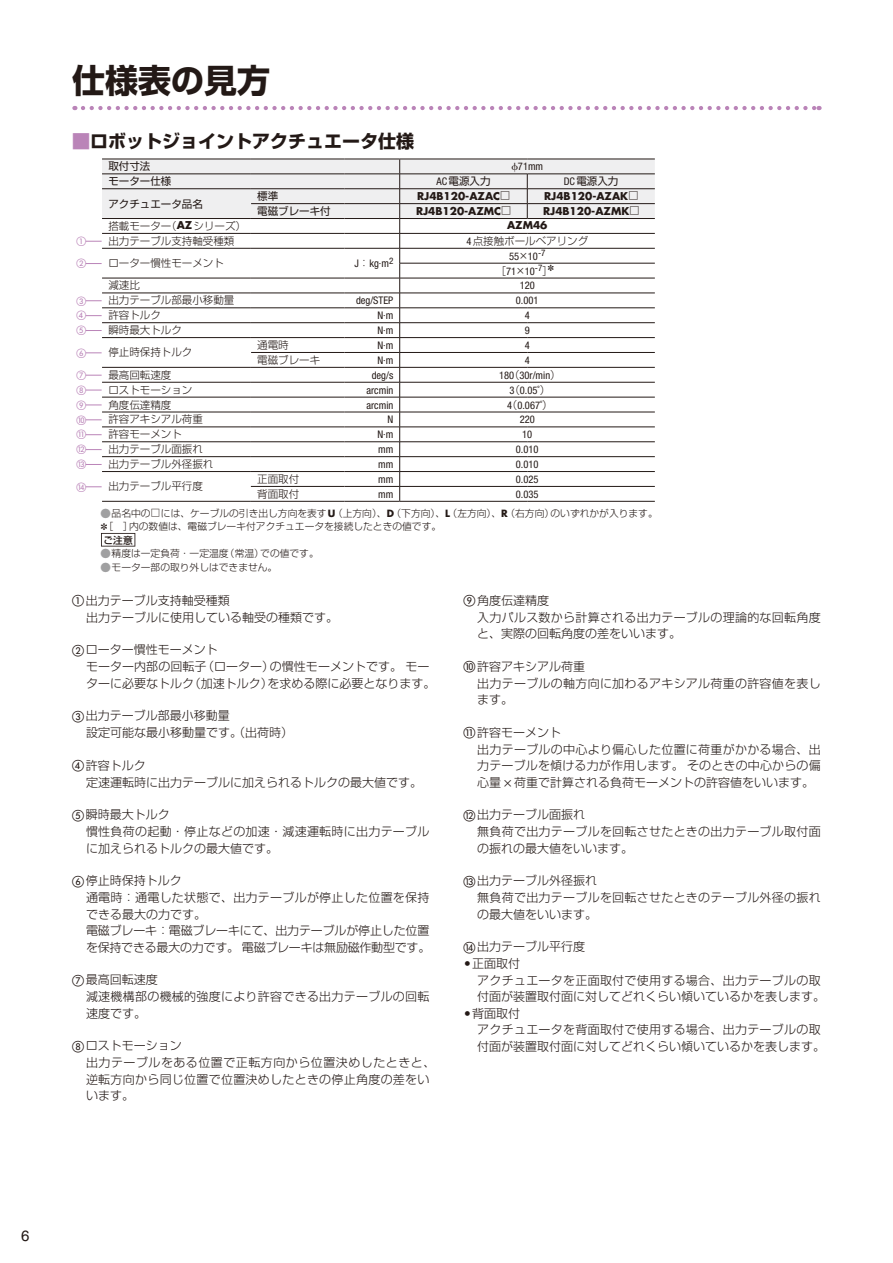
<style>
.page{position:relative;width:893px;height:1263px;background:#fff}
.page>*{position:absolute;margin:0;border:0;box-sizing:border-box;transform-origin:0 0}
.t1{font:700 33px "Shin Go Pro";color:#231916}
.t2{font:700 18px "Shin Go Pro";color:#231916}
.t3{font:15px "Helvetica LT Std";color:#231916}
.t4{font:300 12px/16.6px "Shin Go Pro";color:#231916}
.t5{font:300 12px/16.8px "Shin Go Pro";letter-spacing:.025em;color:#231916}
.t6{font:300 10.5px "Shin Go Pro";color:#231916}
.t7{font:condensed 10.5px/14.9px "Helvetica Neue LT Std";color:#231916;text-align:center}
.t8{font:700 10.5px "Futura Std";color:#231916}
.t9{font:10.5px "Shin Go Pro";color:#231916}
.t10{font:300 9.75px/13.5px "Shin Go Pro";color:#231916}
.s1{font-family:"Universal Std Greekw Math Pi";font-stretch:normal}
.s2{font-family:"Helvetica Neue LT Std";font-stretch:condensed}
.s3{font-family:"Universal Std Newswith Comm Pi";font-weight:400}
.s4{font-family:"Futura Std";font-weight:700}
.s5{font-family:"Helvetica Neue LT Std";font-weight:400;font-stretch:condensed}
.s6{font-family:"Shin Go Pro";font-weight:300;font-stretch:normal}
.s7{color:#a0a0a1}
.s8{font-weight:500}
</style>
<div class="page">
<svg style="left:83px;top:106px;width:737px;height:4px"></svg>
<hr style="left:102px;top:501px;width:149px;height:1px;background:#231916">
<hr style="left:251px;top:501px;width:93px;height:1px;background:#231916">
<hr style="left:344px;top:501px;width:56px;height:1px;background:#231916">
<hr style="left:400px;top:501px;width:127px;height:1px;background:#231916">
<hr style="left:527px;top:501px;width:128px;height:1px;background:#231916">
<svg style="left:101px;top:533px;width:34px;height:14px"></svg>
<div style="left:102px;top:534px;width:32px;height:12px;background:#fff"></div>
<svg style="left:85px;top:159px;width:570px;height:342px"></svg>
<h1 class="t1" style="left:72px;top:54px;width:199px">仕様表の見方</h1>
<h2 class="t2" style="left:90px;top:127px;width:325px">ロボットジョイントアクチュエータ仕様</h2>
<p class="t9" style="left:108px;top:158px;width:43px">取付寸法</p>
<p class="t7" style="left:511px;top:159px;width:33px"><span class="s1">ϕ</span>71mm</p>
<p class="t9" style="left:108px;top:173px;width:64px">モーター仕様</p>
<p class="t9" style="left:436px;top:173px;width:56px"><span class="s2">AC</span>電源入力</p>
<p class="t9" style="left:564px;top:173px;width:56px"><span class="s2">DC</span>電源入力</p>
<p class="t9" style="left:108px;top:195px;width:96px">アクチュエータ品名</p>
<p class="t9" style="left:257px;top:188px;width:22px">標準</p>
<p class="t8" style="left:417px;top:189px;width:94px">RJ4B120-AZAC<span class="s3">□</span></p>
<p class="t8" style="left:544px;top:189px;width:95px">RJ4B120-AZAK<span class="s3">□</span></p>
<p class="t9" style="left:257px;top:202px;width:75px">電磁ブレーキ付</p>
<p class="t8" style="left:416px;top:204px;width:96px">RJ4B120-AZMC<span class="s3">□</span></p>
<p class="t8" style="left:543px;top:204px;width:97px">RJ4B120-AZMK<span class="s3">□</span></p>
<p class="t6" style="left:108px;top:217px;width:139px">搭載モーター（<span class="s4">AZ</span>シリーズ）</p>
<p class="t8" style="left:507px;top:218px;width:42px">AZM46</p>
<p class="t6" style="left:108px;top:232px;width:127px">出力テーブル支持軸受種類</p>
<p class="t6" style="left:466px;top:232px;width:123px"><span class="s5">4</span>点接触ボールベアリング</p>
<p class="t6" style="left:108px;top:255px;width:117px">ローター慣性モーメント</p>
<p class="t7" style="left:354px;top:256px;width:40px">J<span class="s6">：</span>kg·m<sup>2</sup></p>
<p class="t7" style="left:495px;top:248px;width:60px">55 10<sup>-7</sup><span class="s6">［</span>71 10<sup>-7</sup><span class="s6">］</span>✽</p>
<p class="t6" style="left:108px;top:277px;width:33px">減速比</p>
<p class="t7" style="left:520px;top:278px;width:17px">120</p>
<p class="t6" style="left:108px;top:292px;width:127px">出力テーブル部最小移動量</p>
<p class="t7" style="left:356px;top:293px;width:39px">deg/STEP</p>
<p class="t7" style="left:516px;top:293px;width:24px">0.001</p>
<p class="t6" style="left:108px;top:307px;width:54px">許容トルク</p>
<p class="t7" style="left:377px;top:308px;width:17px">N·m</p>
<p class="t7" style="left:525px;top:308px;width:7px">4</p>
<p class="t6" style="left:108px;top:321px;width:75px">瞬時最大トルク</p>
<p class="t7" style="left:377px;top:323px;width:17px">N·m</p>
<p class="t7" style="left:525px;top:323px;width:7px">9</p>
<p class="t6" style="left:108px;top:344px;width:85px">停止時保持トルク</p>
<p class="t6" style="left:257px;top:336px;width:33px">通電時</p>
<p class="t7" style="left:377px;top:338px;width:17px">N·m</p>
<p class="t7" style="left:525px;top:338px;width:7px">4</p>
<p class="t6" style="left:257px;top:351px;width:64px">電磁ブレーキ</p>
<p class="t7" style="left:377px;top:353px;width:17px">N·m</p>
<p class="t7" style="left:525px;top:353px;width:7px">4</p>
<p class="t6" style="left:108px;top:366px;width:64px">最高回転速度</p>
<p class="t7" style="left:372px;top:368px;width:23px">deg/s</p>
<p class="t7" style="left:499px;top:368px;width:63px">180<span class="s6">（</span>30r/min<span class="s6">）</span></p>
<p class="t6" style="left:108px;top:381px;width:85px">ロストモーション</p>
<p class="t7" style="left:366px;top:382px;width:28px">arcmin</p>
<p class="t7" style="left:509px;top:382px;width:42px"><span class="s6">（</span>3 0.05˚<span class="s6">）</span></p>
<p class="t6" style="left:108px;top:396px;width:64px">角度伝達精度</p>
<p class="t7" style="left:366px;top:397px;width:28px">arcmin</p>
<p class="t7" style="left:507px;top:397px;width:47px"><span class="s6">（</span>4 0.067˚<span class="s6">）</span></p>
<p class="t6" style="left:108px;top:411px;width:96px">許容アキシアル荷重</p>
<p class="t7" style="left:387px;top:412px;width:7px">N</p>
<p class="t7" style="left:520px;top:412px;width:17px">220</p>
<p class="t6" style="left:108px;top:426px;width:75px">許容モーメント</p>
<p class="t7" style="left:377px;top:427px;width:17px">N·m</p>
<p class="t7" style="left:522px;top:427px;width:12px">10</p>
<p class="t6" style="left:108px;top:441px;width:96px">出力テーブル面振れ</p>
<p class="t7" style="left:378px;top:442px;width:17px">mm</p>
<p class="t7" style="left:516px;top:442px;width:24px">0.010</p>
<p class="t6" style="left:108px;top:455px;width:106px">出力テーブル外径振れ</p>
<p class="t7" style="left:378px;top:457px;width:17px">mm</p>
<p class="t7" style="left:516px;top:457px;width:24px">0.010</p>
<p class="t6" style="left:108px;top:478px;width:96px">出力テーブル平行度</p>
<p class="t6" style="left:257px;top:470px;width:43px">正面取付</p>
<p class="t7" style="left:378px;top:472px;width:17px">mm</p>
<p class="t7" style="left:516px;top:472px;width:24px">0.025</p>
<p class="t6" style="left:257px;top:485px;width:43px">背面取付</p>
<p class="t7" style="left:378px;top:487px;width:17px">mm</p>
<p class="t7" style="left:516px;top:487px;width:24px">0.035</p>
<p class="t10" style="left:101px;top:505px;width:558px"><span class="s7">●</span>品名中の<span class="s3">□</span>には、ケーブルの引き出し方向を表す<span class="s4">U</span>（上方向）、<span class="s4">D</span>（下方向）、<span class="s4">L</span>（左方向）、<span class="s4">R</span>（右方向）のいずれかが入ります。✽［　］内の数値は、電磁ブレーキ付アクチュエータを接続したときの値です。<br><span class="s8">ご注意</span></p>
<p class="t10" style="left:101px;top:545px;width:219px"><span class="s7">●</span>精度は一定負荷・一定温度（常温）での値です。</p>
<p class="t10" style="left:101px;top:559px;width:178px"><span class="s7">●</span>モーター部の取り外しはできません。</p>
<p class="t4" style="left:86px;top:590px;width:253px;line-height:17.1px;text-indent:-14px">①出力テーブル支持軸受種類<br>出力テーブルに使用している軸受の種類です。</p>
<p class="t4" style="left:86px;top:640px;width:351px;text-indent:-14px">②ローター慣性モーメント<br>モーター内部の回転子（ローター）の慣性モーメントです。モーターに必要なトルク（加速トルク）を求める際に必要となります。</p>
<p class="t4" style="left:86px;top:706px;width:208px;line-height:17.1px;text-indent:-14px">③出力テーブル部最小移動量<br>設定可能な最小移動量です。（出荷時）</p>
<p class="t4" style="left:86px;top:755px;width:337px;line-height:17.1px;text-indent:-14px">④許容トルク<br>定速運転時に出力テーブルに加えられるトルクの最大値です。</p>
<p class="t5" style="left:86px;top:805px;width:345px;text-indent:-14px">⑤瞬時最大トルク<br>慣性負荷の起動・停止などの加速・減速運転時に出力テーブルに加えられるトルクの最大値です。</p>
<p class="t4" style="left:86px;top:871px;width:346px;text-indent:-14px">⑥停止時保持トルク<br>通電時：通電した状態で、出力テーブルが停止した位置を保持できる最大の力です。<br>電磁ブレーキ：電磁ブレーキにて、出力テーブルが停止した位置を保持できる最大の力です。電磁ブレーキは無励磁作動型です。</p>
<p class="t5" style="left:86px;top:970px;width:345px;text-indent:-14px">⑦最高回転速度<br>減速機構部の機械的強度により許容できる出力テーブルの回転速度です。</p>
<p class="t5" style="left:86px;top:1036px;width:351px;text-indent:-14px">⑧ロストモーション<br>出力テーブルをある位置で正転方向から位置決めしたときと、逆転方向から同じ位置で位置決めしたときの停止角度の差をいいます。</p>
<p class="t5" style="left:477px;top:590px;width:345px;text-indent:-14px">⑨角度伝達精度<br>入力パルス数から計算される出力テーブルの理論的な回転角度と、実際の回転角度の差をいいます。</p>
<p class="t5" style="left:477px;top:656px;width:345px;text-indent:-14px">⑩許容アキシアル荷重<br>出力テーブルの軸方向に加わるアキシアル荷重の許容値を表します。</p>
<p class="t4" style="left:477px;top:722px;width:345px;text-indent:-14px">⑪許容モーメント<br>出力テーブルの中心より偏心した位置に荷重がかかる場合、出力テーブルを傾ける力が作用します。そのときの中心からの偏心量 荷重で計算される負荷モーメントの許容値をいいます。</p>
<p class="t5" style="left:477px;top:805px;width:345px;text-indent:-14px">⑫出力テーブル面振れ<br>無負荷で出力テーブルを回転させたときの出力テーブル取付面の振れの最大値をいいます。</p>
<p class="t5" style="left:477px;top:871px;width:345px;text-indent:-14px">⑬出力テーブル外径振れ<br>無負荷で出力テーブルを回転させたときのテーブル外径の振れの最大値をいいます。</p>
<p class="t4" style="left:463px;top:937px;width:123px">⑭出力テーブル平行度</p>
<p class="t4" style="left:472px;top:954px;width:49px">正面取付</p>
<p class="t5" style="left:477px;top:970px;width:345px">アクチュエータを正面取付で使用する場合、出力テーブルの取</p>
<p class="t4" style="left:477px;top:987px;width:349px">付面が装置取付面に対してどれくらい傾いているかを表します。</p>
<p class="t4" style="left:472px;top:1003px;width:49px">背面取付</p>
<p class="t5" style="left:477px;top:1020px;width:345px">アクチュエータを背面取付で使用する場合、出力テーブルの取</p>
<p class="t4" style="left:477px;top:1036px;width:349px">付面が装置取付面に対してどれくらい傾いているかを表します。</p>
<p class="t3" style="left:21px;top:1227px;width:10px">6</p>
</div>
